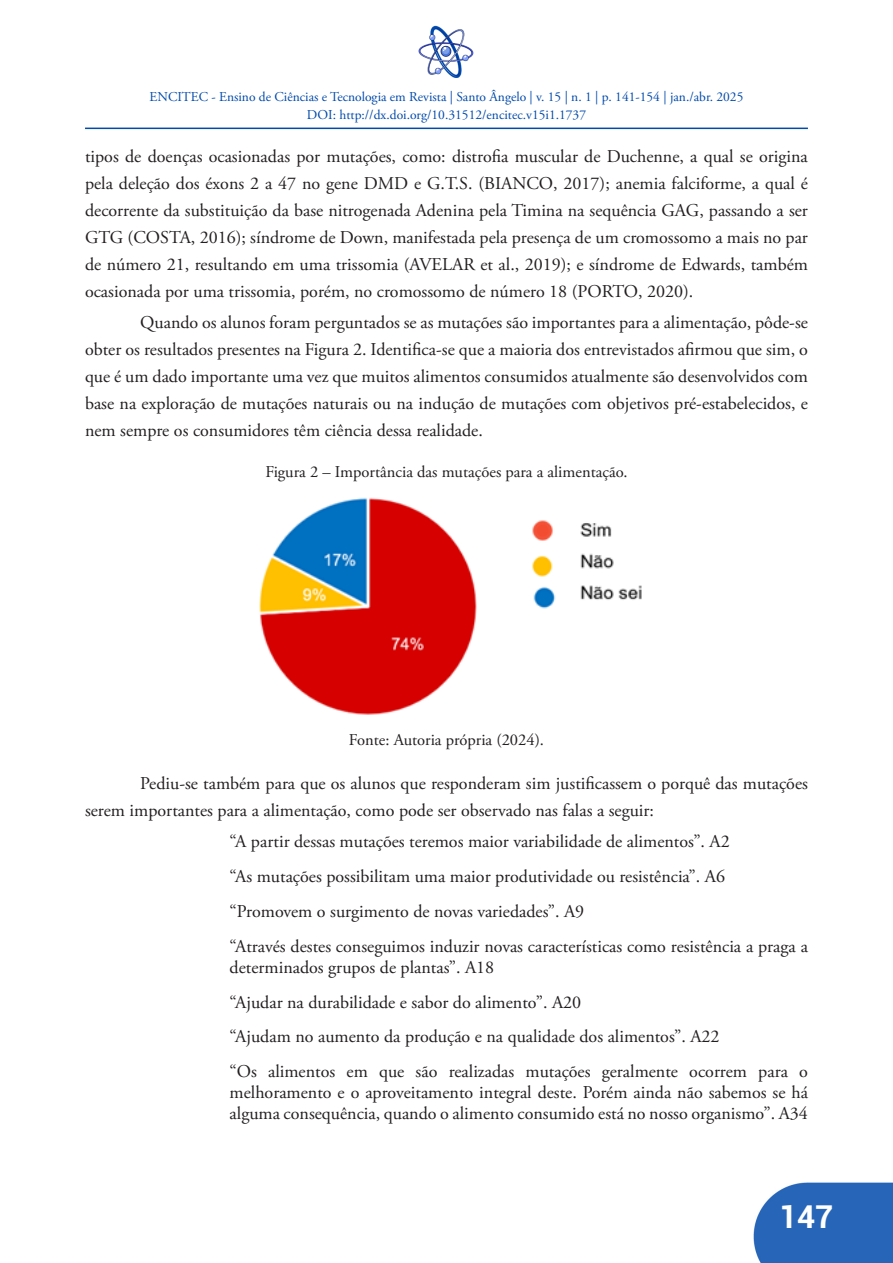
<style>
.page{position:relative;width:893px;height:1263px;background:#fff}
.page>*{position:absolute;margin:0;border:0;box-sizing:border-box;transform-origin:0 0}
.t1{font:700 31.5px "Roboto";color:#fff}
.TEXTO_NORMAL{font:18px/27px "Adobe Garamond Pro";color:#231f20;text-align:justify}
.CITAÇÕES{font:18px/21px "Adobe Garamond Pro";color:#231f20}
.TABELA{font:16.5px "Adobe Garamond Pro";color:#231f20}
.t2{font:13.5px/18px "Adobe Garamond Pro";color:#004aab;text-align:center}
</style>
<div class="page">
<img style="left:753px;top:1183px;width:140px;height:80px">
<hr style="left:85px;top:128px;width:723px;height:1px;background:#004aab">
<img style="left:418px;top:26px;width:56px;height:52px">
<img style="left:259px;top:498px;width:383px;height:217px">
<p class="t2" style="left:150px;top:88px;width:595px">ENCITEC - Ensino de Ciências e Tecnologia em Revista | Santo Ângelo | v. 15 | n. 1 | p. 141-154 | jan./abr. 2025<br>DOI: http://dx.doi.org/10.31512/encitec.v15i1.1737</p>
<p class="TEXTO_NORMAL" style="left:85px;top:143px;width:724px">tipos de doenças ocasionadas por mutações, como: distrofia muscular de Duchenne, a qual se origina pela deleção dos éxons 2 a 47 no gene DMD e G.T.S. (BIANCO, 2017); anemia falciforme, a qual é decorrente da substituição da base nitrogenada Adenina pela Timina na sequência GAG, passando a ser GTG (COSTA, 2016); síndrome de Down, manifestada pela presença de um cromossomo a mais no par de número 21, resultando em uma trissomia (AVELAR et al., 2019); e síndrome de Edwards, também ocasionada por uma trissomia, porém, no cromossomo de número 18 (PORTO, 2020).</p>
<p class="TEXTO_NORMAL" style="left:85px;top:310px;width:724px;text-indent:55px">Quando os alunos foram perguntados se as mutações são importantes para a alimentação, pôde-se obter os resultados presentes na Figura 2. Identifica-se que a maioria dos entrevistados afirmou que sim, o que é um dado importante uma vez que muitos alimentos consumidos atualmente são desenvolvidos com base na exploração de mutações naturais ou na indução de mutações com objetivos pré-estabelecidos, e nem sempre os consumidores têm ciência dessa realidade.</p>
<p class="TABELA" style="left:265px;top:462px;width:364px">Figura 2 – Importância das mutações para a alimentação.</p>
<p class="TABELA" style="left:349px;top:729px;width:197px">Fonte: Autoria própria (2024).</p>
<p class="TEXTO_NORMAL" style="left:85px;top:770px;width:724px;text-indent:55px">Pediu-se também para que os alunos que responderam sim justificassem o porquê das mutações serem importantes para a alimentação, como pode ser observado nas falas a seguir:</p>
<p class="CITAÇÕES" style="left:230px;top:832px;width:502px">“A partir dessas mutações teremos maior variabilidade de alimentos”. A2</p>
<p class="CITAÇÕES" style="left:230px;top:866px;width:497px">“As mutações possibilitam uma maior produtividade ou resistência”. A6</p>
<p class="CITAÇÕES" style="left:230px;top:901px;width:356px">“Promovem o surgimento de novas variedades”. A9</p>
<p class="CITAÇÕES" style="left:230px;top:936px;width:580px">“Através destes conseguimos induzir novas características como resistência a praga a determinados grupos de plantas”. A18</p>
<p class="CITAÇÕES" style="left:230px;top:992px;width:353px">“Ajudar na durabilidade e sabor do alimento”. A20</p>
<p class="CITAÇÕES" style="left:230px;top:1027px;width:491px">“Ajudam no aumento da produção e na qualidade dos alimentos”. A22</p>
<p class="CITAÇÕES" style="left:230px;top:1061px;width:580px;text-align:justify">“Os alimentos em que são realizadas mutações geralmente ocorrem para o melhoramento e o aproveitamento integral deste. Porém ainda não sabemos se há alguma consequência, quando o alimento consumido está no nosso organismo”. A34</p>
<h1 class="t1" style="left:779px;top:1195px;width:56px">147</h1>
</div>
